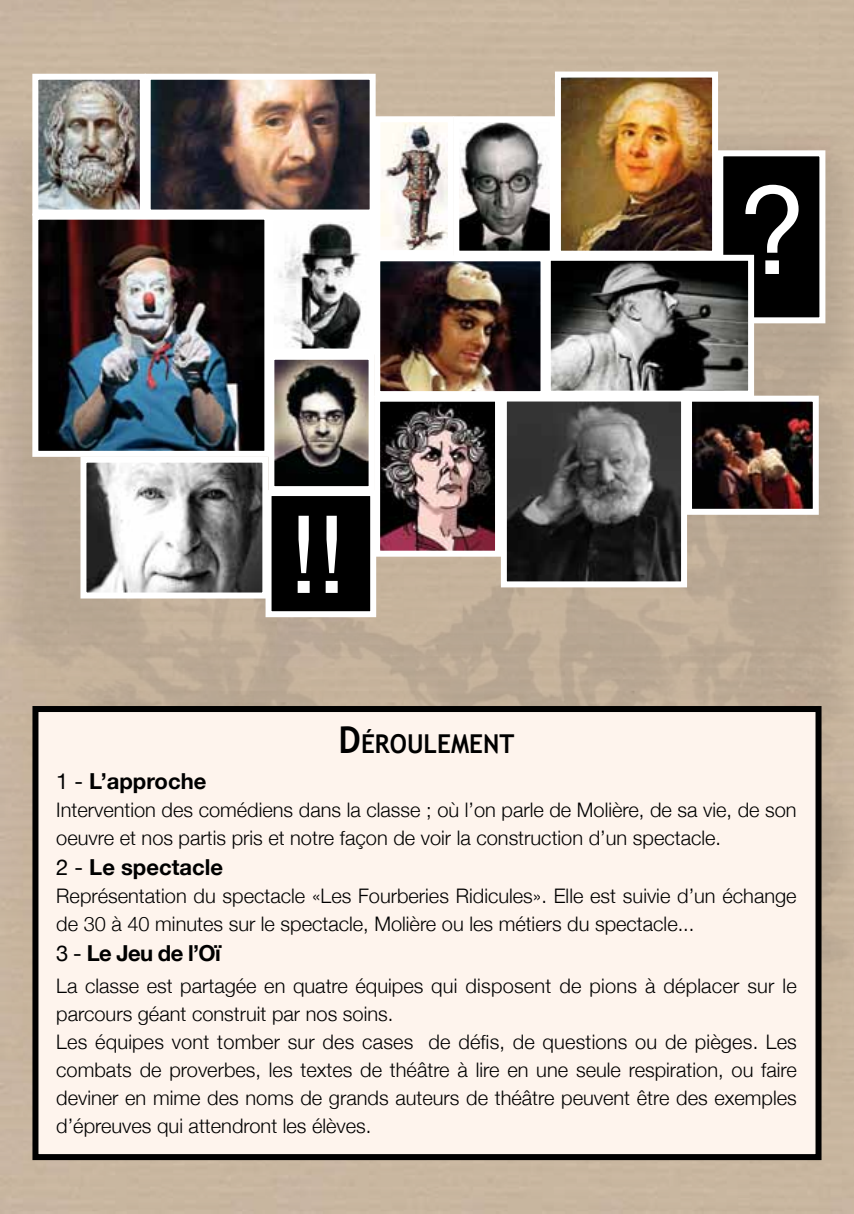
<style>
.page{position:relative;width:854px;height:1214px;background:#fff}
.page>*{position:absolute;margin:0;border:0;box-sizing:border-box;transform-origin:0 0}
.t1{font:122px "Helvetica Neue";color:#fff}
.t2{font:108px "Helvetica Neue";color:#fff}
.t3{font:700 26px "Trebuchet MS";color:#000;scale:.94 1}
.t4{font:700 22px "Helvetica Neue";color:#000}
.t5{font:300 20px/28px "Helvetica Neue";color:#000}
.s1{font-size:37.2px}
.s2{font-weight:400}
</style>
<div class="page">
<div style="left:29px;top:703px;width:795px;height:459px;background:#fef4ed"></div>
<img style="left:29px;top:68px;width:799px;height:552px">
<h2 class="t2" style="left:289px;top:490px;width:57px">!!</h2>
<h3 class="t3" style="left:338px;top:727px;width:188px"><span class="s1">D</span>ÉROULEMENT</h3>
<h1 class="t1" style="left:738px;top:158px;width:69px">?</h1>
<p class="t4" style="left:56px;top:767px;width:151px"><span class="s2">1 -</span> L’approche</p>
<p class="t5" style="left:56px;top:795px;width:741px">Intervention des comédiens dans la classe ; où l’on parle de Molière, de sa vie, de son oeuvre et nos partis pris et notre façon de voir la construction d’un spectacle.</p>
<p class="t4" style="left:56px;top:853px;width:168px"><span class="s2">2 -</span> Le spectacle</p>
<p class="t5" style="left:56px;top:881px;width:741px">Représentation du spectacle «Les Fourberies Ridicules». Elle est suivie d’un échange de 30 à 40 minutes sur le spectacle, Molière ou les métiers du spectacle...</p>
<p class="t4" style="left:56px;top:939px;width:166px"><span class="s2">3 -</span> Le Jeu de l’Oï</p>
<p class="t5" style="left:56px;top:971px;width:741px">La classe est partagée en quatre équipes qui disposent de pions à déplacer sur le parcours géant construit par nos soins.<br>Les équipes vont tomber sur des cases de défis, de questions ou de pièges. Les combats de proverbes, les textes de théâtre à lire en une seule respiration, ou faire deviner en mime des noms de grands auteurs de théâtre peuvent être des exemples d’épreuves qui attendront les élèves.</p>
</div>
